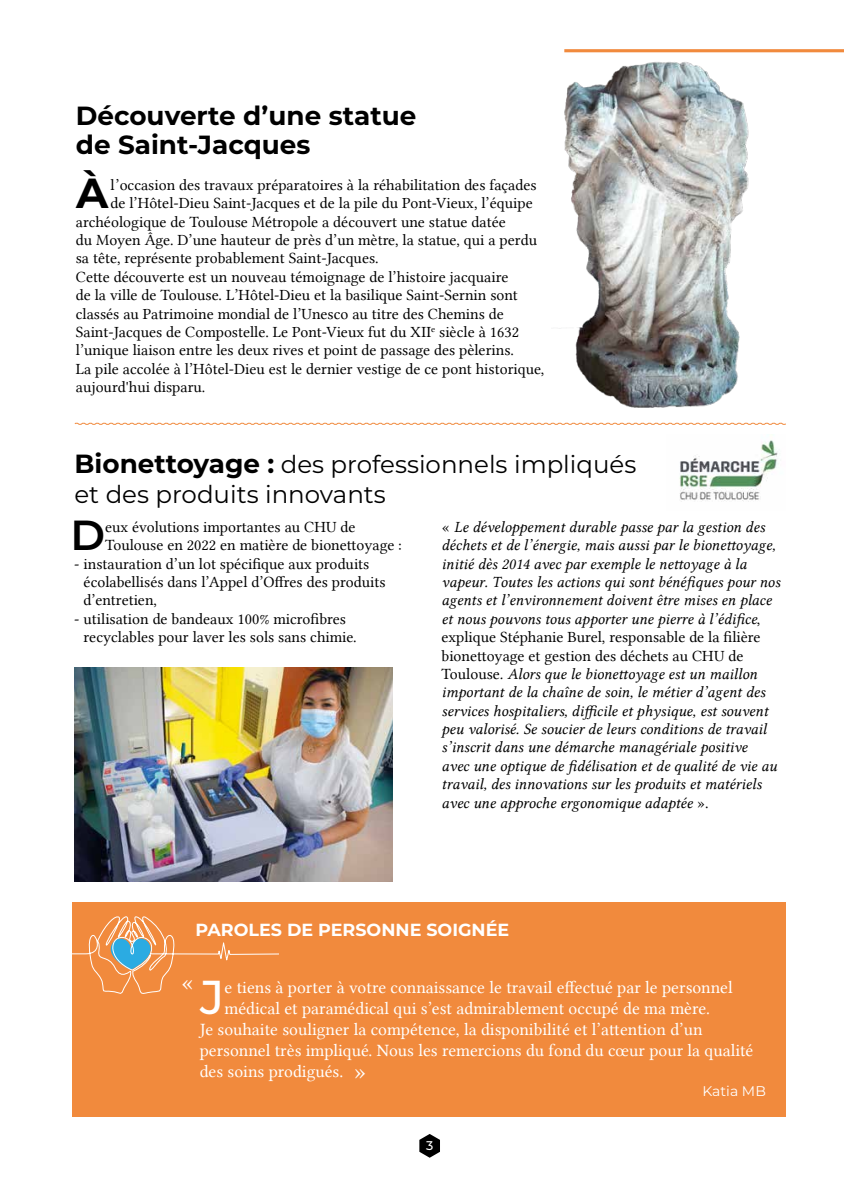
<style>
.page{position:relative;width:844px;height:1191px;background:#fff}
.page>*{position:absolute;margin:0;border:0;box-sizing:border-box;transform-origin:0 0}
.t1{font:500 47.43px "Montserrat";color:#fff}
.t2{font:700 42px "Montserrat";color:#000}
.t3{font:600 42px "Montserrat";color:#000}
.t4{font:700 26.25px/29.8px "Montserrat";color:#000}
.t5{font:24.5px/29.8px "Montserrat";color:#000}
.t6{font:24.5px "Lin Libertine";color:#fff}
.t7{font:17.5px "Lin Libertine";color:#fff}
.t8{font:700 17.5px "Montserrat";color:#fff}
.t9{font:15.75px/18.4px "Lin Libertine";color:#000}
.t10{font:15.75px/18.4px "Lin Libertine I";color:#000}
.t11{font:14px "Montserrat";color:#fff}
.t12{font:500 12.6px "Montserrat";color:#fff}
.s1{font-weight:700;font-size:26.25px}
.s2{font-family:"Lin Libertine"}
</style>
<div class="page">
<svg style="left:419px;top:1134px;width:21px;height:23px"></svg>
<hr style="left:564px;top:49px;width:279px;height:3px;background:#f18a3d">
<svg style="left:74px;top:422px;width:712px;height:3px"></svg>
<img style="left:559px;top:62px;width:190px;height:346px">
<img style="left:74px;top:667px;width:318px;height:214px">
<div style="left:72px;top:902px;width:713px;height:214px;background:#f18a3d"></div>
<svg style="left:72px;top:916px;width:206px;height:78px"></svg>
<img style="left:679px;top:440px;width:99px;height:62px">
<h3 class="t4" style="left:76px;top:99px;width:342px">Découverte d’une statue de Saint-Jacques</h3>
<h2 class="t2" style="left:76px;top:163px;width:34px">À</h2>
<p class="t9" style="left:110px;top:176px;width:427px">l’occasion des travaux préparatoires à la réhabilitation des façades</p>
<p class="t9" style="left:110px;top:194px;width:423px">de l’Hôtel-Dieu Saint-Jacques et de la pile du Pont-Vieux, l’équipe</p>
<p class="t9" style="left:76px;top:212px;width:431px">archéologique de Toulouse Métropole a découvert une statue datée</p>
<p class="t9" style="left:76px;top:231px;width:462px">du Moyen Âge. D’une hauteur de près d’un mètre, la statue, qui a perdu</p>
<p class="t9" style="left:76px;top:249px;width:304px">sa tête, représente probablement Saint-Jacques.</p>
<p class="t9" style="left:76px;top:267px;width:434px">Cette découverte est un nouveau témoignage de l’histoire jacquaire</p>
<p class="t9" style="left:76px;top:286px;width:443px">de la ville de Toulouse. L’Hôtel-Dieu et la basilique Saint-Sernin sont</p>
<p class="t9" style="left:76px;top:304px;width:429px">classés au Patrimoine mondial de l’Unesco au titre des Chemins de</p>
<p class="t9" style="left:76px;top:323px;width:444px">Saint-Jacques de Compostelle. Le Pont-Vieux fut du XII<sup>e</sup> siècle à 1632</p>
<p class="t9" style="left:76px;top:341px;width:439px">l’unique liaison entre les deux rives et point de passage des pèlerins.</p>
<p class="t9" style="left:76px;top:359px;width:470px">La pile accolée à l’Hôtel-Dieu est le dernier vestige de ce pont historique,</p>
<p class="t9" style="left:76px;top:378px;width:131px">aujourd'hui disparu.</p>
<h3 class="t5" style="left:74px;top:448px;width:563px"><span class="s1">Bionettoyage :</span> des professionnels impliqués et des produits innovants</h3>
<h2 class="t3" style="left:70px;top:505px;width:36px">D</h2>
<p class="t9" style="left:105px;top:517px;width:298px">eux évolutions importantes au CHU de<br>Toulouse en 2022 en matière de bionettoyage :</p>
<p class="t9" style="left:84px;top:554px;width:303px;text-indent:-9px">- instauration d’un lot spécifique aux produits écolabellisés dans l’Appel d’Offres des produits d’entretien,</p>
<p class="t9" style="left:84px;top:609px;width:274px;text-indent:-9px">- utilisation de bandeaux 100% microfibres recyclables pour laver les sols sans chimie.</p>
<p class="t10" style="left:441px;top:518px;width:340px"><span class="s2">«</span> Le développement durable passe par la gestion des déchets et de l’énergie, mais aussi par le bionettoyage, initié dès 2014 avec par exemple le nettoyage à la vapeur. Toutes les actions qui sont bénéfiques pour nos agents et l’environnement doivent être mises en place et nous pouvons tous apporter une pierre à l’édifice<span class="s2">,</span></p>
<p class="t9" style="left:441px;top:628px;width:320px">explique Stéphanie Burel, responsable de la filière bionettoyage et gestion des déchets au CHU de</p>
<p class="t10" style="left:441px;top:665px;width:337px"><span class="s2">Toulouse</span>. Alors que le bionettoyage est un maillon important de la chaîne de soin, le métier d’agent des services hospitaliers, difficile et physique, est souvent peu valorisé. Se soucier de leurs conditions de travail s’inscrit dans une démarche managériale positive avec une optique de fidélisation et de qualité de vie au travail, des innovations sur les produits et matériels avec une approche ergonomique adaptée <span class="s2">».</span></p>
<p class="t8" style="left:195px;top:917px;width:315px">PAROLES DE PERSONNE SOIGNÉE</p>
<h3 class="t6" style="left:181px;top:968px;width:15px">«</h3>
<h1 class="t1" style="left:200px;top:964px;width:26px">J</h1>
<p class="t7" style="left:224px;top:977px;width:509px">e tiens à porter à votre connaissance le travail effectué par le personnel</p>
<p class="t7" style="left:224px;top:998px;width:487px">médical et paramédical qui s’est admirablement occupé de ma mère.</p>
<p class="t7" style="left:200px;top:1019px;width:504px">Je souhaite souligner la compétence, la disponibilité et l’attention d’un</p>
<p class="t7" style="left:200px;top:1040px;width:555px">personnel très impliqué. Nous les remercions du fond du cœur pour la qualité</p>
<p class="t7" style="left:200px;top:1061px;width:145px">des soins prodigués.</p>
<p class="t11" style="left:702px;top:1081px;width:65px">Katia MB</p>
<h3 class="t6" style="left:353px;top:1057px;width:15px">»</h3>
<p class="t12" style="left:426px;top:1136px;width:9px">3</p>
</div>
